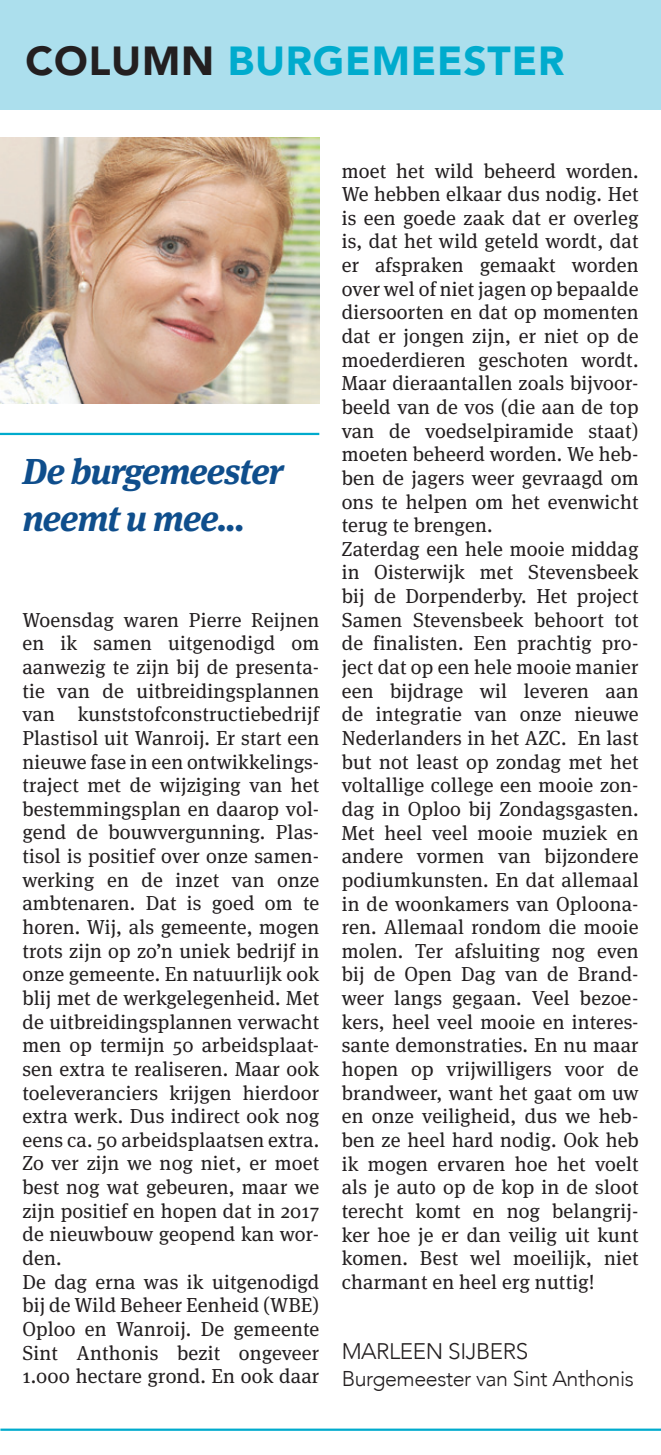
<style>
.page{position:relative;width:661px;height:1455px;background:#fff}
.page>*{position:absolute;margin:0;border:0;box-sizing:border-box;transform-origin:0 0}
.t1{font:900 40.5px "Avenir";letter-spacing:.02em;color:#00abcd}
.t2{font:italic 700 36px/47.2px "Meta Serif";letter-spacing:-.03em;color:#0f4e8c}
.t3{font:300 22.5px "Avenir";letter-spacing:-.02em;color:#231f20}
.t4{font:300 21.38px "Avenir";letter-spacing:-.02em;color:#231f20}
.t5{font:20.25px/23.6px "Meta Serif";letter-spacing:.01em;color:#231f20}
.s1{color:#231f20}
</style>
<div class="page">
<div style="left:0;top:0;width:660px;height:109px;background:#acdfed"></div>
<hr style="left:0;top:1428px;width:660px;height:2px;background:#00abcd">
<hr style="left:0;top:433px;width:319px;height:2px;background:#00abcd">
<img style="left:0;top:138px;width:319px;height:265px">
<h1 class="t1" style="left:26px;top:26px;width:540px"><span class="s1">COLUMN</span> BURGEMEESTER</h1>
<h2 class="t2" style="left:22px;top:444px;width:262px">De burgemeester neemt u mee...</h2>
<p class="t5" style="left:22px;top:607px;width:298px">Woensdag waren Pierre Reijnen en ik samen uitgenodigd om aanwezig te zijn bij de presenta&shy;tie van de uitbreidingsplannen van kunststofconstructiebedrijf<br>Plastisol uit Wanroij. Er start een nieuwe fase in een ontwikkelings&shy;traject met de wijziging van het bestemmingsplan en daarop vol&shy;gend de bouwvergunning. Plas&shy;tisol is positief over onze samen&shy;werking en de inzet van onze ambtenaren. Dat is goed om te horen. Wij, als gemeente, mogen trots zijn op zo’n uniek bedrijf in onze gemeente. En natuurlijk ook blij met de werkgelegenheid. Met de uitbreidingsplannen verwacht men op termijn 50 arbeidsplaat&shy;sen extra te realiseren. Maar ook toeleveranciers krijgen hierdoor extra werk. Dus indirect ook nog eens ca. 50 arbeidsplaatsen extra.<br>Zo ver zijn we nog niet, er moet best nog wat gebeuren, maar we zijn positief en hopen dat in 2017 de nieuwbouw geopend kan wor&shy;den.<br>De dag erna was ik uitgenodigd bij de Wild Beheer Eenheid (WBE)<br>Oploo en Wanroij. De gemeente<br>Sint Anthonis bezit ongeveer<br>1.000 hectare grond. En ook daar</p>
<p class="t5" style="left:341px;top:158px;width:298px">moet het wild beheerd worden.<br>We hebben elkaar dus nodig. Het is een goede zaak dat er overleg is, dat het wild geteld wordt, dat er afspraken gemaakt worden over wel of niet jagen op bepaalde diersoorten en dat op momenten dat er jongen zijn, er niet op de moederdieren geschoten wordt.<br>Maar dieraantallen zoals bijvoor&shy;beeld van de vos (die aan de top van de voedselpiramide staat) moeten beheerd worden. We heb&shy;ben de jagers weer gevraagd om ons te helpen om het evenwicht terug te brengen.<br>Zaterdag een hele mooie middag in Oisterwijk met Stevensbeek bij de Dorpenderby. Het project<br>Samen Stevensbeek behoort tot de finalisten. Een prachtig pro&shy;ject dat op een hele mooie manier een bijdrage wil leveren aan de integratie van onze nieuwe<br>Nederlanders in het AZC. En last but not least op zondag met het voltallige college een mooie zon&shy;dag in Oploo bij Zondagsgasten.<br>Met heel veel mooie muziek en andere vormen van bijzondere podiumkunsten. En dat allemaal in de woonkamers van Oploona&shy;ren. Allemaal rondom die mooie molen. Ter afsluiting nog even bij de Open Dag van de Brand&shy;weer langs gegaan. Veel bezoe&shy;kers, heel veel mooie en interes&shy;sante demonstraties. En nu maar hopen op vrijwilligers voor de brandweer, want het gaat om uw en onze veiligheid, dus we heb&shy;ben ze heel hard nodig. Ook heb ik mogen ervaren hoe het voelt als je auto op de kop in de sloot terecht komt en nog belangrij&shy;ker hoe je er dan veilig uit kunt komen. Best wel moeilijk, niet charmant en heel erg nuttig!</p>
<p class="t3" style="left:341px;top:1338px;width:188px">MARLEEN SIJBERS</p>
<p class="t4" style="left:341px;top:1366px;width:293px">Burgemeester van Sint Anthonis</p>
</div>
